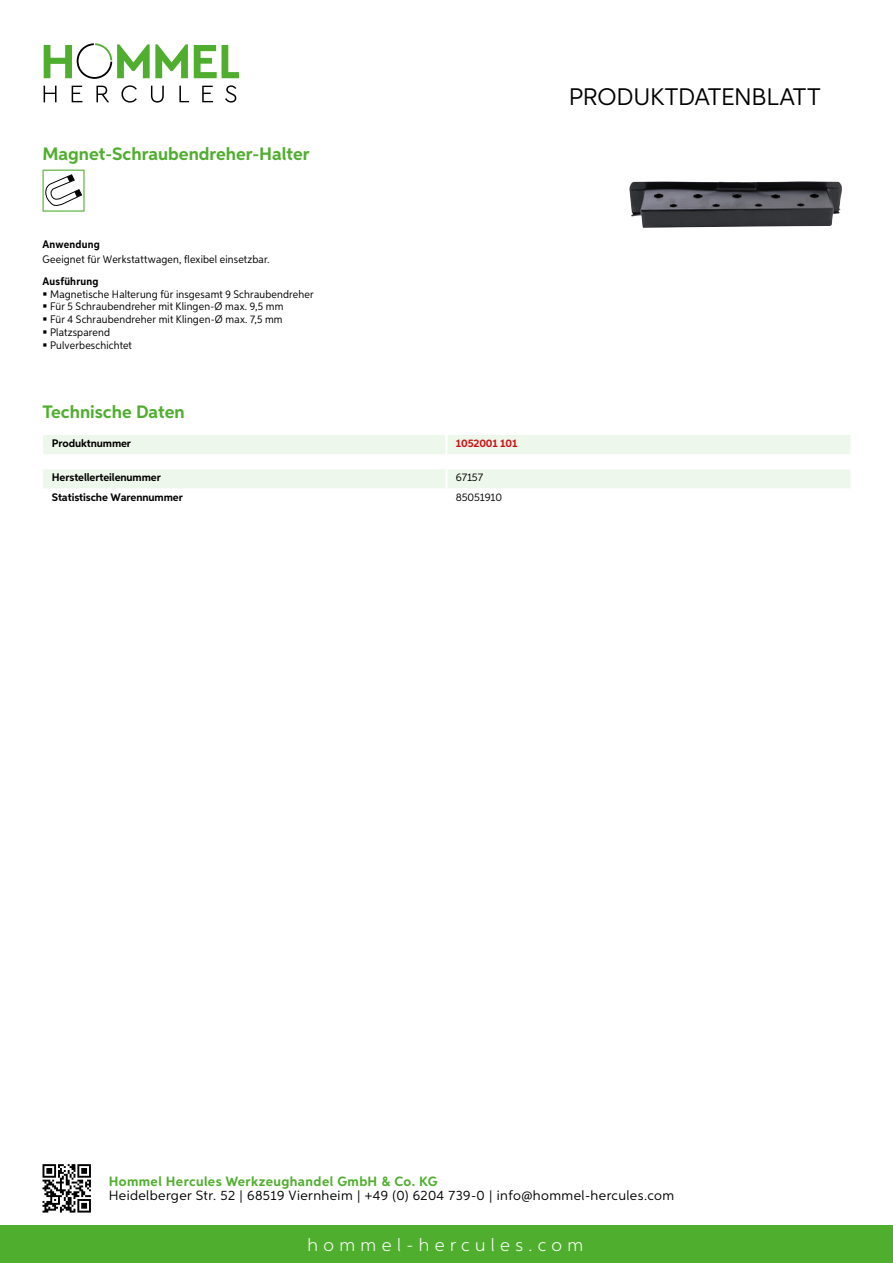
<style>
.page{position:relative;width:893px;height:1263px;background:#fff}
.page>*{position:absolute;margin:0;border:0;box-sizing:border-box;transform-origin:0 0}
.t1{font:24px "Aspira";letter-spacing:-.01em;color:#000}
.t2{font:700 18px "Aspira";color:#50ae2f}
.t3{font:300 18px "Aspira";letter-spacing:.3em;color:#fff}
.t4{font:13.5px "Aspira";letter-spacing:.03em;color:#000}
.t5{font:700 13.5px "Aspira";letter-spacing:.03em;color:#50ae2f}
.t6{font:10.95px/12.8px "Aspira Nar";letter-spacing:.015em;color:#000}
.t7{font:700 10.95px "Aspira";letter-spacing:-.01em;color:#000}
.t8{font:700 10.95px "Aspira Nar";letter-spacing:.02em;color:#000}
.t9{font:10.95px "Aspira";letter-spacing:-.01em;color:#000}
.t10{font:700 10.95px "Aspira";letter-spacing:-.01em;color:#cd1013}
</style>
<div class="page">
<div style="left:0;top:1226px;width:893px;height:37px;background:#50ae2f"></div>
<svg style="left:43px;top:1164px;width:48px;height:48px"></svg>
<svg style="left:194px;top:45px;width:45px;height:33px"></svg>
<svg style="left:44px;top:43px;width:144px;height:36px"></svg>
<svg style="left:44px;top:86px;width:13px;height:16px"></svg>
<svg style="left:72px;top:86px;width:10px;height:16px"></svg>
<svg style="left:96px;top:86px;width:13px;height:16px"></svg>
<svg style="left:121px;top:85px;width:16px;height:18px"></svg>
<svg style="left:151px;top:86px;width:13px;height:17px"></svg>
<svg style="left:179px;top:86px;width:10px;height:16px"></svg>
<svg style="left:202px;top:86px;width:11px;height:16px"></svg>
<svg style="left:225px;top:85px;width:11px;height:18px"></svg>
<div style="left:43px;top:435px;width:807px;height:19px;background:#eef7eb"></div>
<hr style="left:445px;top:435px;width:3px;height:19px;background:#fff">
<div style="left:43px;top:469px;width:807px;height:19px;background:#eef7eb"></div>
<svg style="left:43px;top:170px;width:42px;height:42px"></svg>
<img style="left:629px;top:181px;width:213px;height:47px">
<h2 class="t2" style="left:43px;top:142px;width:269px">Magnet-Schraubendreher-Halter</h2>
<p class="t8" style="left:43px;top:237px;width:59px">Anwendung</p>
<p class="t6" style="left:43px;top:252px;width:228px">Geeignet für Werkstattwagen, flexibel einsetzbar.</p>
<p class="t8" style="left:43px;top:274px;width:58px">Ausführung</p>
<p class="t6" style="left:50px;top:287px;width:265px">Magnetische Halterung für insgesamt 9 Schraubendreher Für 5 Schraubendreher mit Klingen-Ø max. 9,5 mm<br>Für 4 Schraubendreher mit Klingen-Ø max. 7,5 mm Platzsparend<br>Pulverbeschichtet</p>
<h2 class="t2" style="left:43px;top:401px;width:144px">Technische Daten</h2>
<p class="t7" style="left:52px;top:436px;width:81px">Produktnummer</p>
<p class="t10" style="left:456px;top:436px;width:63px">1052001 101</p>
<p class="t7" style="left:52px;top:471px;width:111px">Herstellerteilenummer</p>
<p class="t9" style="left:456px;top:471px;width:29px">67157</p>
<p class="t7" style="left:52px;top:490px;width:132px">Statistische Warennummer</p>
<p class="t9" style="left:456px;top:490px;width:48px">85051910</p>
<h1 class="t1" style="left:569px;top:82px;width:253px">Produktdatenblatt</h1>
<p class="t5" style="left:109px;top:1172px;width:330px">Hommel Hercules Werkzeughandel GmbH &amp; Co. KG</p>
<p class="t4" style="left:109px;top:1187px;width:567px">Heidelberger Str. 52 | 68519 Viernheim | +49 (0) 6204 739-0 | info@hommel-hercules.com</p>
<h2 class="t3" style="left:307px;top:1234px;width:277px">hommel-hercules.com</h2>
</div>
